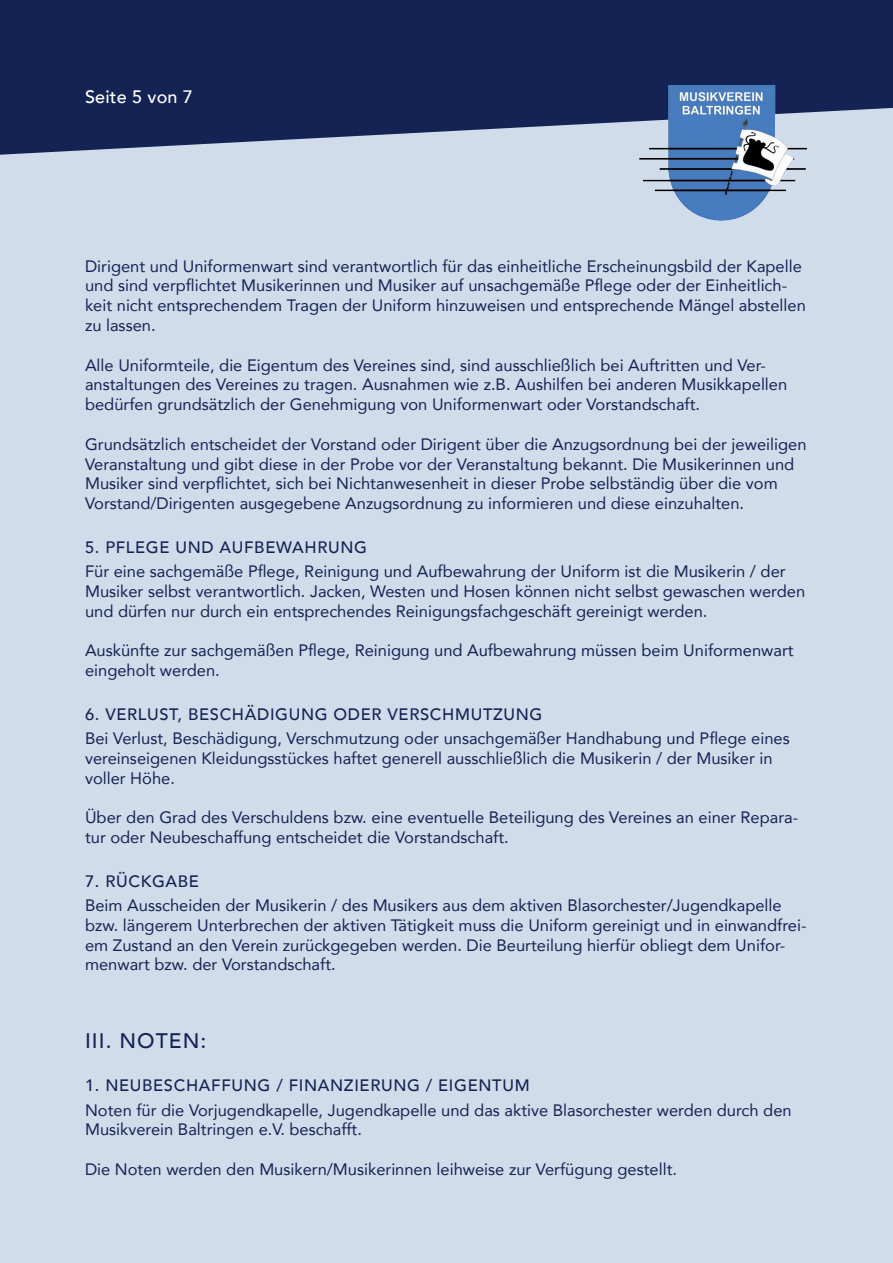
<style>
.page{position:relative;width:893px;height:1263px;background:#d0dcea}
.page>*{position:absolute;margin:0;border:0;box-sizing:border-box;transform-origin:0 0}
.Überschrift_1_MVB{font:500 21px "Avenir";letter-spacing:.05em;color:#142353}
.t1{font:500 18px "Avenir";letter-spacing:.01em;color:#fff}
.Fließtext_MVB{font:16.5px/19.8px "Avenir";color:#142353}
.Überschrift_2_MVB{font:500 16.5px "Avenir";letter-spacing:.04em;color:#142353}
</style>
<div class="page">
<svg style="left:0;top:0;width:893px;height:155px;background:#293864"></svg>
<img style="left:640px;top:85px;width:167px;height:136px">
<p class="t1" style="left:85px;top:81px;width:109px">Seite 5 von 7</p>
<p class="Fließtext_MVB" style="left:85px;top:256px;width:722px">Dirigent und Uniformenwart sind verantwortlich für das einheitliche Erscheinungsbild der Kapelle und sind verpflichtet Musikerinnen und Musiker auf unsachgemäße Pflege oder der Einheitlich&shy;keit nicht entsprechendem Tragen der Uniform hinzuweisen und entsprechende Mängel abstellen zu lassen.</p>
<p class="Fließtext_MVB" style="left:85px;top:355px;width:704px">Alle Uniformteile, die Eigentum des Vereines sind, sind ausschließlich bei Auftritten und Ver&shy;anstaltungen des Vereines zu tragen. Ausnahmen wie z.B. Aushilfen bei anderen Musikkapellen bedürfen grundsätzlich der Genehmigung von Uniformenwart oder Vorstandschaft.</p>
<p class="Fließtext_MVB" style="left:85px;top:434px;width:723px">Grundsätzlich entscheidet der Vorstand oder Dirigent über die Anzugsordnung bei der jeweiligen Veranstaltung und gibt diese in der Probe vor der Veranstaltung bekannt. Die Musikerinnen und Musiker sind verpflichtet, sich bei Nichtanwesenheit in dieser Probe selbständig über die vom Vorstand/Dirigenten ausgegebene Anzugsordnung zu informieren und diese einzuhalten.</p>
<p class="Überschrift_2_MVB" style="left:85px;top:533px;width:283px">5. PFLEGE UND AUFBEWAHRUNG</p>
<p class="Fließtext_MVB" style="left:85px;top:561px;width:722px">Für eine sachgemäße Pflege, Reinigung und Aufbewahrung der Uniform ist die Musikerin / der<br>Musiker selbst verantwortlich. Jacken, Westen und Hosen können nicht selbst gewaschen werden und dürfen nur durch ein entsprechendes Reinigungsfachgeschäft gereinigt werden.</p>
<p class="Fließtext_MVB" style="left:85px;top:640px;width:710px">Auskünfte zur sachgemäßen Pflege, Reinigung und Aufbewahrung müssen beim Uniformenwart eingeholt werden.</p>
<p class="Überschrift_2_MVB" style="left:85px;top:700px;width:459px">6. VERLUST, BESCHÄDIGUNG ODER VERSCHMUTZUNG</p>
<p class="Fließtext_MVB" style="left:85px;top:728px;width:706px">Bei Verlust, Beschädigung, Verschmutzung oder unsachgemäßer Handhabung und Pflege eines vereinseigenen Kleidungsstückes haftet generell ausschließlich die Musikerin / der Musiker in voller Höhe.</p>
<p class="Fließtext_MVB" style="left:85px;top:807px;width:715px">Über den Grad des Verschuldens bzw. eine eventuelle Beteiligung des Vereines an einer Repara&shy;tur oder Neubeschaffung entscheidet die Vorstandschaft.</p>
<p class="Überschrift_2_MVB" style="left:85px;top:867px;width:115px">7. RÜCKGABE</p>
<p class="Fließtext_MVB" style="left:85px;top:895px;width:723px">Beim Ausscheiden der Musikerin / des Musikers aus dem aktiven Blasorchester/Jugendkapelle bzw. längerem Unterbrechen der aktiven Tätigkeit muss die Uniform gereinigt und in einwandfrei&shy;em Zustand an den Verein zurückgegeben werden. Die Beurteilung hierfür obliegt dem Unifor&shy;menwart bzw. der Vorstandschaft.</p>
<p class="Überschrift_1_MVB" style="left:85px;top:1022px;width:123px">III. NOTEN:</p>
<p class="Überschrift_2_MVB" style="left:85px;top:1071px;width:446px">1. NEUBESCHAFFUNG / FINANZIERUNG / EIGENTUM</p>
<p class="Fließtext_MVB" style="left:85px;top:1099px;width:708px">Noten für die Vorjugendkapelle, Jugendkapelle und das aktive Blasorchester werden durch den<br>Musikverein Baltringen e.V. beschafft.</p>
<p class="Fließtext_MVB" style="left:85px;top:1159px;width:594px">Die Noten werden den Musikern/Musikerinnen leihweise zur Verfügung gestellt.</p>
</div>
